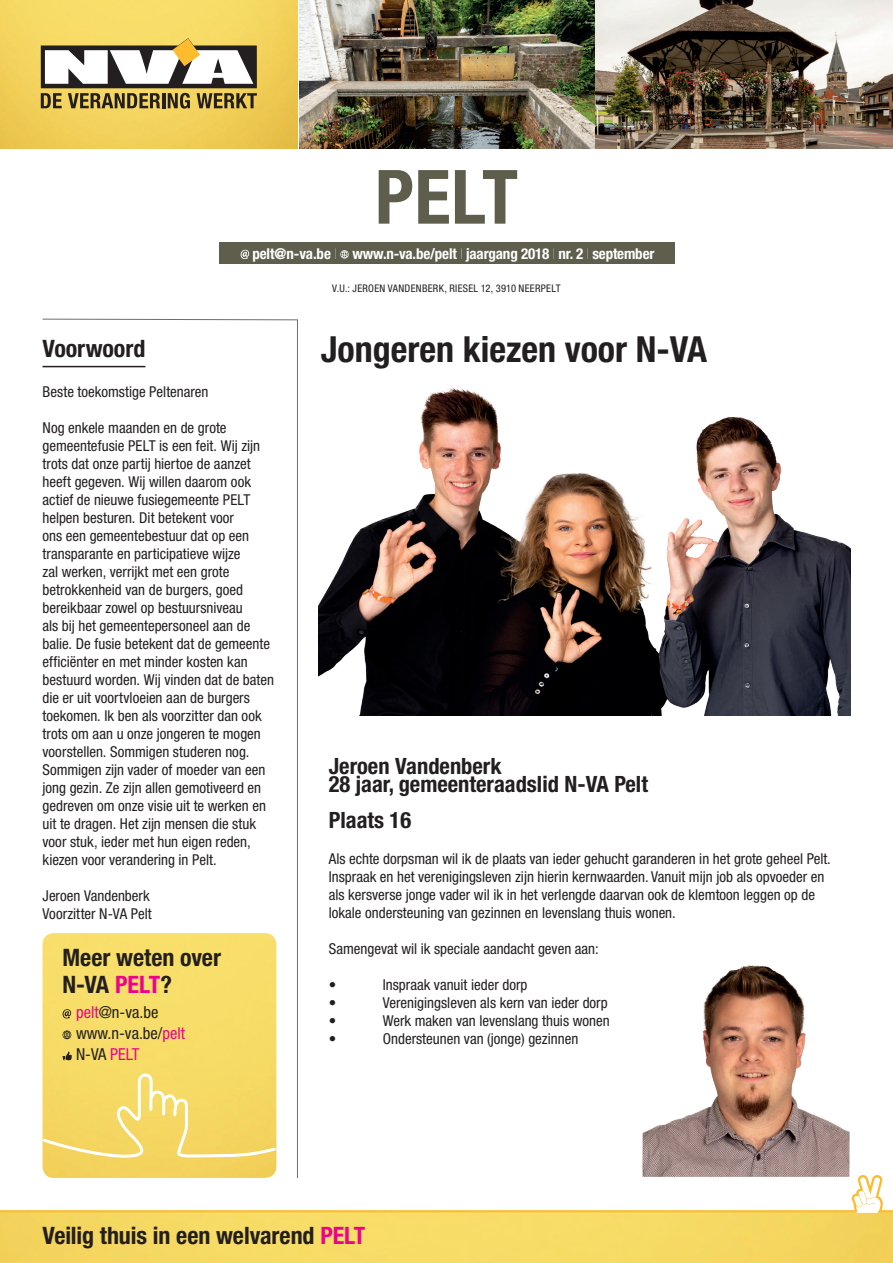
<style>
.page{position:relative;width:893px;height:1263px;background:#fff}
.page>*{position:absolute;margin:0;border:0;box-sizing:border-box;transform-origin:0 0}
.t1{font:700 condensed 75px "Helvetica Neue LT Std";color:#5f5e4c}
.t2{font:700 condensed 36px "Helvetica Neue LT Std";color:#231f20}
.t3{font:700 condensed 24px/27px "Helvetica Neue LT Std";letter-spacing:-.005em;color:#231f20}
.t4{font:700 condensed 22.5px/18px "Helvetica Neue LT Std";color:#231f20}
.t5{font:condensed 16.5px/21px "Helvetica Neue LT Std";color:#231f20}
.t6{font:condensed 15px/18px "Helvetica Neue LT Std";color:#231f20}
.t7{font:700 condensed 15px "Helvetica Neue LT Std";letter-spacing:-.01em;color:#fff}
.t8{font:condensed 10.5px "Helvetica Neue LT Std";letter-spacing:.03em;color:#231f20}
.s1{font-weight:200}
.s2{color:#ed028c}
</style>
<div class="page">
<img style="left:0;top:1213px;width:893px;height:50px">
<div style="left:219px;top:242px;width:455px;height:22px;background:#5f5e4c"></div>
<svg style="left:241px;top:250px;width:8px;height:9px"></svg>
<svg style="left:340px;top:250px;width:9px;height:9px"></svg>
<svg style="left:42px;top:319px;width:256px;height:855px"></svg>
<img style="left:0;top:0;width:298px;height:149px">
<svg style="left:41px;top:38px;width:216px;height:71px"></svg>
<svg style="left:0;top:1174px;width:893px;height:39px"></svg>
<hr style="left:43px;top:366px;width:102px;height:1px;background:#231f20">
<img style="left:43px;top:933px;width:233px;height:245px">
<svg style="left:63px;top:1009px;width:8px;height:10px"></svg>
<svg style="left:63px;top:1030px;width:8px;height:9px"></svg>
<svg style="left:63px;top:1051px;width:9px;height:9px"></svg>
<svg style="left:42px;top:1072px;width:236px;height:90px;background:#f5d96d"></svg>
<img style="left:319px;top:388px;width:531px;height:327px">
<img style="left:642px;top:965px;width:208px;height:212px">
<img style="left:300px;top:0;width:295px;height:149px">
<img style="left:595px;top:0;width:298px;height:149px">
<h1 class="t1" style="left:375px;top:152px;width:145px">PELT</h1>
<p class="t7" style="left:252px;top:244px;width:403px">pelt@n-va.be <span class="s1">I</span> www.n-va.be/pelt <span class="s1">I</span> jaargang 2018 <span class="s1">I</span> nr. 2 <span class="s1">I</span> september</p>
<p class="t8" style="left:332px;top:283px;width:230px">V.U.: JEROEN VANDENBERK, RIESEL 12, 3910 NEERPELT</p>
<h3 class="t3" style="left:43px;top:335px;width:104px">Voorwoord</h3>
<p class="t6" style="left:43px;top:382px;width:168px">Beste toekomstige Peltenaren</p>
<p class="t6" style="left:43px;top:418px;width:233px">Nog enkele maanden en de grote gemeentefusie PELT is een feit. Wij zijn trots dat onze partij hiertoe de aanzet heeft gegeven. Wij willen daarom ook actief de nieuwe fusiegemeente PELT helpen besturen. Dit betekent voor<br>ons een gemeentebestuur dat op een transparante en participatieve wijze<br>zal werken, verrijkt met een grote betrokkenheid van de burgers, goed bereikbaar zowel op bestuursniveau<br>als bij het gemeentepersoneel aan de balie. De fusie betekent dat de gemeente efficiënter en met minder kosten kan bestuurd worden. Wij vinden dat de baten die er uit voortvloeien aan de burgers toekomen. Ik ben als voorzitter dan ook trots om aan u onze jongeren te mogen voorstellen. Sommigen studeren nog.<br>Sommigen zijn vader of moeder van een jong gezin. Ze zijn allen gemotiveerd en gedreven om onze visie uit te werken en uit te dragen. Het zijn mensen die stuk voor stuk, ieder met hun eigen reden, kiezen voor verandering in Pelt.</p>
<p class="t6" style="left:43px;top:886px;width:111px">Jeroen Vandenberk<br>Voorzitter N-VA Pelt</p>
<h3 class="t3" style="left:63px;top:943px;width:160px">Meer weten over<br>N-VA <span class="s2">PELT</span>?</h3>
<p class="t5" style="left:76px;top:1002px;width:111px"><span class="s2">pelt</span>@n-va.be www.n-va.be/<span class="s2">pelt<br></span>N-VA <span class="s2">PELT</span></p>
<h2 class="t2" style="left:321px;top:327px;width:388px">Jongeren kiezen voor N-VA</h2>
<h3 class="t4" style="left:329px;top:757px;width:321px">Jeroen Vandenberk<br>28 jaar, gemeenteraadslid N-VA Pelt</h3>
<h3 class="t4" style="left:329px;top:811px;width:84px">Plaats 16</h3>
<p class="t6" style="left:329px;top:850px;width:503px">Als echte dorpsman wil ik de plaats van ieder gehucht garanderen in het grote geheel Pelt.<br>Inspraak en het verenigingsleven zijn hierin kernwaarden. Vanuit mijn job als opvoeder en als kersverse jonge vader wil ik in het verlengde daarvan ook de klemtoon leggen op de lokale ondersteuning van gezinnen en levenslang thuis wonen.</p>
<p class="t6" style="left:329px;top:940px;width:271px">Samengevat wil ik speciale aandacht geven aan:</p>
<p class="t6" style="left:329px;top:976px;width:9px">•</p>
<p class="t6" style="left:383px;top:976px;width:146px">Inspraak vanuit ieder dorp</p>
<p class="t6" style="left:329px;top:994px;width:9px">•</p>
<p class="t6" style="left:383px;top:994px;width:226px">Verenigingsleven als kern van ieder dorp</p>
<p class="t6" style="left:329px;top:1012px;width:9px">•</p>
<p class="t6" style="left:383px;top:1012px;width:228px">Werk maken van levenslang thuis wonen</p>
<p class="t6" style="left:329px;top:1030px;width:9px">•</p>
<p class="t6" style="left:383px;top:1030px;width:197px">Ondersteunen van (jonge) gezinnen</p>
<h3 class="t3" style="left:43px;top:1221px;width:324px">Veilig thuis in een welvarend <span class="s2">PELT</span></h3>
</div>
